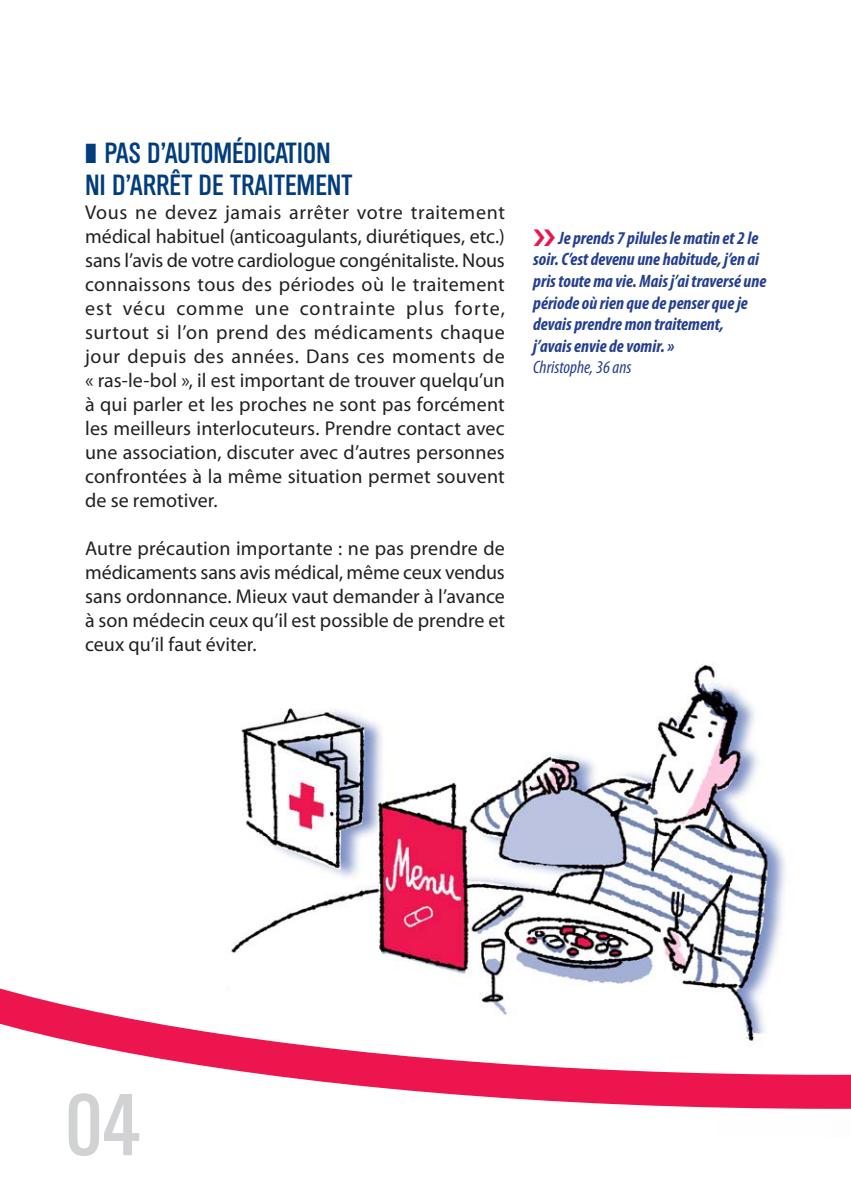
<style>
.page{position:relative;width:851px;height:1191px;background:#fff}
.page>*{position:absolute;margin:0;border:0;box-sizing:border-box;transform-origin:0 0}
.t1{font:84px "Cg Alpin Gth No 3";color:#d1d2d4}
.t2{font:28px/32px "Cg Alpin Gth No 3";color:#013d7d}
.Texte_courant{font:20px/24px "Myriad Pro";color:#231f20;text-align:justify}
.t3{font:italic 700 condensed 18px/21.6px "Myriad Pro";color:#253f8e}
.t4{font:italic condensed 18px "Myriad Pro";color:#253f8e}
</style>
<div class="page">
<svg style="left:0;top:988px;width:850px;height:120px"></svg>
<img style="left:166px;top:662px;width:684px;height:394px">
<p class="t2" style="left:85px;top:137px;width:269px">❚ PAS D’AUTOMÉDICATION<br>NI D’ARRÊT DE TRAITEMENT</p>
<p class="Texte_courant" style="left:85px;top:200px;width:421px">Vous ne devez jamais arrêter votre traitement médical habituel (anticoagulants, diurétiques, etc.) sans l’avis de votre cardiologue congénitaliste. Nous connaissons tous des périodes où le traitement est vécu comme une contrainte plus forte, surtout si l’on prend des médicaments chaque jour depuis des années. Dans ces moments de « ras-le-bol », il est important de trouver quelqu’un à qui parler et les proches ne sont pas forcément les meilleurs interlocuteurs. Prendre contact avec une association, discuter avec d’autres personnes confrontées à la même situation permet souvent de se remotiver.</p>
<p class="Texte_courant" style="left:85px;top:536px;width:421px">Autre précaution importante : ne pas prendre de médicaments sans avis médical, même ceux vendus sans ordonnance. Mieux vaut demander à l’avance à son médecin ceux qu’il est possible de prendre et ceux qu’il faut éviter.</p>
<p class="t3" style="left:533px;top:226px;width:234px;text-indent:25px">Je prends 7 pilules le matin et 2 le soir. C’est devenu une habitude, j’en ai pris toute ma vie. Mais j’ai traversé une période où rien que de penser que je devais prendre mon traitement, j’avais envie de vomir. »</p>
<p class="t4" style="left:533px;top:356px;width:100px">Christophe, 36 ans</p>
<p class="t1" style="left:65px;top:1075px;width:76px">04</p>
</div>
